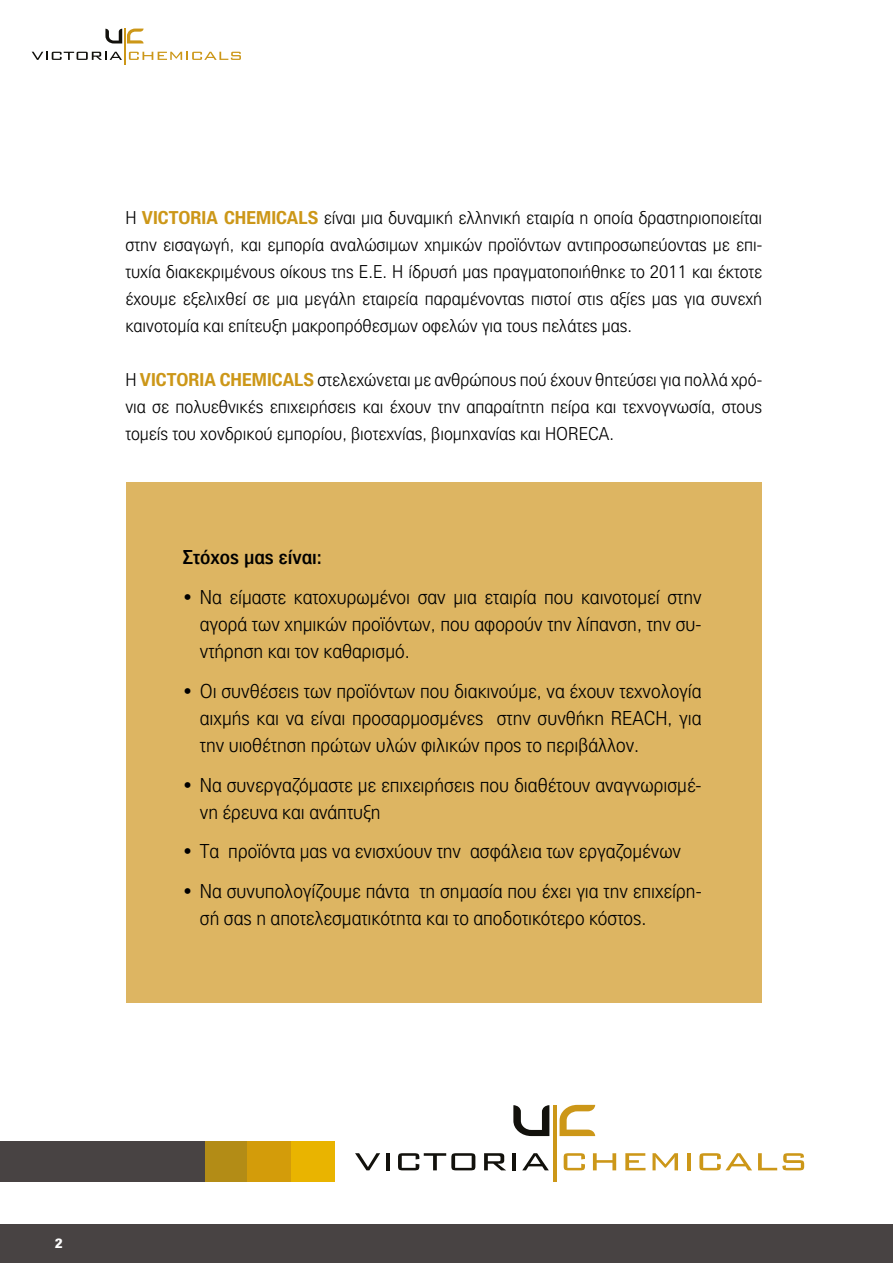
<style>
.page{position:relative;width:893px;height:1263px;background:#fff}
.page>*{position:absolute;margin:0;border:0;box-sizing:border-box;transform-origin:0 0}
.t1{font:300 19.5px/27px "PF Paperback";color:#000;text-align:justify}
.t2{font:500 19.5px "PF Paperback";color:#000}
.t3{font:300 18px/27px "PF Paperback";color:#000;text-align:justify}
.t4{font:900 13.5px "PF Paperback";color:#fff}
.s1{font-weight:700;color:#cc9718}
</style>
<div class="page">
<svg style="left:32px;top:52px;width:90px;height:8px"></svg>
<svg style="left:129px;top:52px;width:112px;height:8px"></svg>
<svg style="left:105px;top:29px;width:39px;height:15px"></svg>
<hr style="left:124px;top:28px;width:2px;height:37px;background:#cc9718">
<div style="left:0;top:1225px;width:893px;height:38px;background:#484343"></div>
<hr style="left:512px;top:1153px;width:4px;height:17px;background:#12110c">
<hr style="left:387px;top:1153px;width:3px;height:17px;background:#12110c">
<svg style="left:355px;top:1153px;width:25px;height:17px"></svg>
<svg style="left:398px;top:1153px;width:77px;height:17px"></svg>
<svg style="left:484px;top:1153px;width:22px;height:17px"></svg>
<svg style="left:522px;top:1153px;width:27px;height:17px"></svg>
<svg style="left:564px;top:1153px;width:21px;height:17px"></svg>
<svg style="left:593px;top:1153px;width:23px;height:17px"></svg>
<svg style="left:625px;top:1153px;width:20px;height:17px"></svg>
<svg style="left:652px;top:1153px;width:26px;height:17px"></svg>
<hr style="left:687px;top:1153px;width:4px;height:17px;background:#cc9718">
<svg style="left:699px;top:1153px;width:53px;height:17px"></svg>
<svg style="left:758px;top:1153px;width:46px;height:17px"></svg>
<svg style="left:513px;top:1105px;width:36px;height:31px"></svg>
<svg style="left:560px;top:1105px;width:35px;height:31px"></svg>
<hr style="left:553px;top:1105px;width:3px;height:76px;background:#cc9718">
<div style="left:0;top:1141px;width:205px;height:40px;background:#484343"></div>
<div style="left:205px;top:1141px;width:43px;height:40px;background:#b38c16"></div>
<div style="left:248px;top:1141px;width:43px;height:40px;background:#d39c0a"></div>
<div style="left:291px;top:1141px;width:43px;height:40px;background:#e9b400"></div>
<div style="left:126px;top:483px;width:635px;height:520px;background:#ddb562"></div>
<p class="t3" style="left:125px;top:204px;width:638px">Η <span class="s1">VICTORIA CHEMICALS</span> είναι μια δυναμική ελληνική εταιρία η οποία δραστηριοποιείται στην εισαγωγή, και εμπορία αναλώσιμων χημικών προϊόντων αντιπροσωπεύοντας με επι&shy;τυχία διακεκριμένους οίκους της Ε.Ε. Η ίδρυσή μας πραγματοποιήθηκε το 2011 και έκτοτε έχουμε εξελιχθεί σε μια μεγάλη εταιρεία παραμένοντας πιστοί στις αξίες μας για συνεχή καινοτομία και επίτευξη μακροπρόθεσμων οφελών για τους πελάτες μας.</p>
<p class="t3" style="left:125px;top:366px;width:638px">Η <span class="s1">VICTORIA CHEMICALS</span> στελεχώνεται με ανθρώπους πού έχουν θητεύσει για πολλά χρό&shy;νια σε πολυεθνικές επιχειρήσεις και έχουν την απαραίτητη πείρα και τεχνογνωσία, στους τομείς του χονδρικού εμπορίου, βιοτεχνίας, βιομηχανίας και HORECA.</p>
<p class="t2" style="left:183px;top:545px;width:141px">Στόχος μας είναι:</p>
<p class="t1" style="left:200px;top:583px;width:503px;text-indent:-17px">• Να είμαστε κατοχυρωμένοι σαν μια εταιρία που καινοτομεί στην αγορά των χημικών προϊόντων, που αφορούν την λίπανση, την συ&shy;ντήρηση και τον καθαρισμό.</p>
<p class="t1" style="left:200px;top:677px;width:503px;text-indent:-17px">• Οι συνθέσεις των προϊόντων που διακινούμε, να έχουν τεχνολογία αιχμής και να είναι προσαρμοσμένες στην συνθήκη REACH, για την υιοθέτηση πρώτων υλών φιλικών προς το περιβάλλον.</p>
<p class="t1" style="left:200px;top:771px;width:503px;text-indent:-17px">• Να συνεργαζόμαστε με επιχειρήσεις που διαθέτουν αναγνωρισμέ&shy;νη έρευνα και ανάπτυξη</p>
<p class="t1" style="left:183px;top:837px;width:500px">• Τα προϊόντα μας να ενισχύουν την ασφάλεια των εργαζομένων</p>
<p class="t1" style="left:200px;top:877px;width:503px;text-indent:-17px">• Να συνυπολογίζουμε πάντα τη σημασία που έχει για την επιχείρη&shy;σή σας η αποτελεσματικότητα και το αποδοτικότερο κόστος.</p>
<p class="t4" style="left:55px;top:1235px;width:10px">2</p>
</div>
